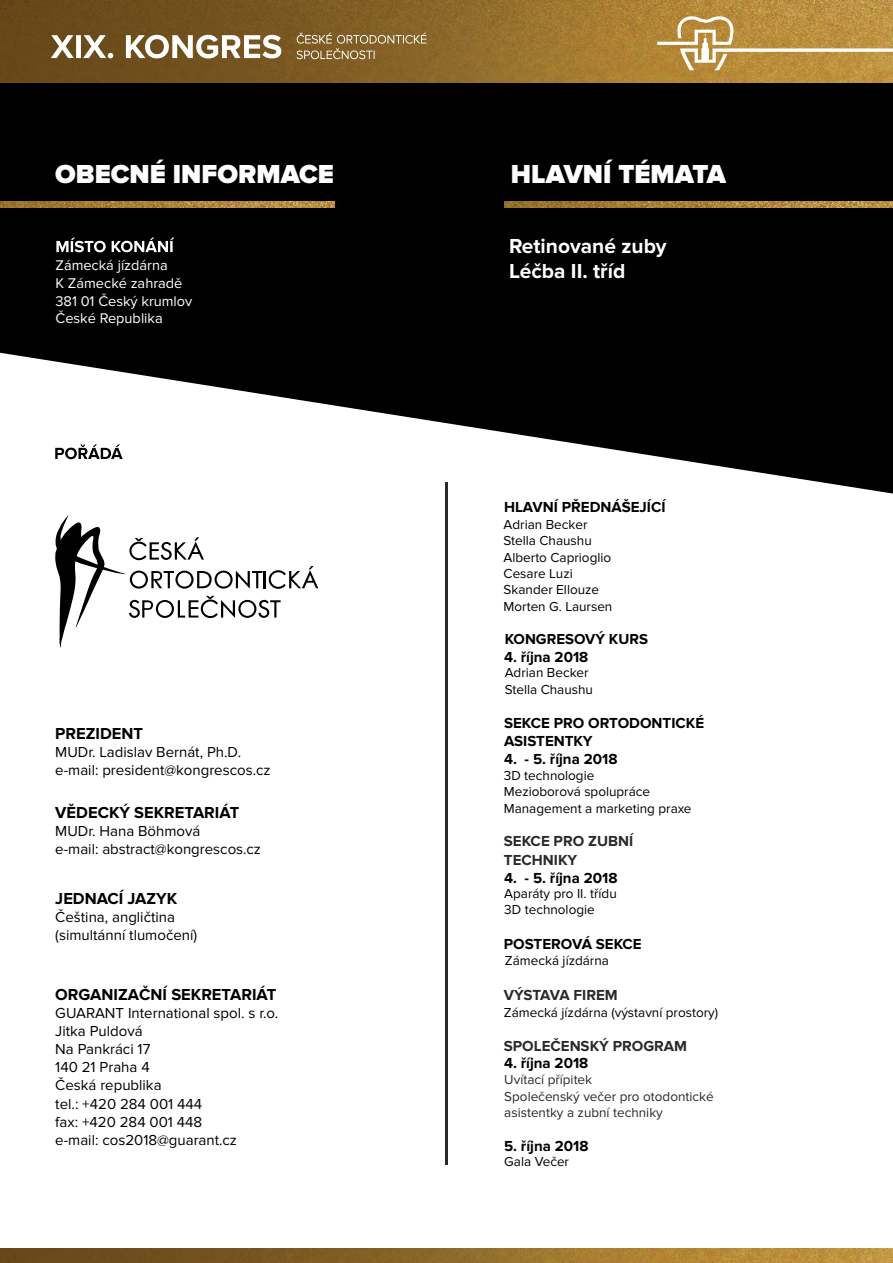
<style>
.page{position:relative;width:893px;height:1263px;background:#fff}
.page>*{position:absolute;margin:0;border:0;box-sizing:border-box;transform-origin:0 0}
.t1{font:700 27px "Proxima Nova";color:#fff}
.t2{font:700 21px/25.7px "Proxima Nova";color:#fff}
.t3{font:700 16.5px "Proxima Nova";color:#000}
.t4{font:700 15.15px "Proxima Nova";color:#000}
.t5{font:15px/18.1px "Proxima Nova";color:#000}
.t6{font:700 15px/18.3px "Proxima Nova";color:#000}
.t7{font:700 15px/18.3px "Proxima Nova";color:#2b2929}
.t8{font:14.55px/17.7px "Proxima Nova";color:#fff}
.t9{font:13.5px/16.5px "Proxima Nova";color:#000}
.t10{font:13.5px/16.5px "Proxima Nova";color:#2b2929}
</style>
<div class="page">
<svg style="left:0;top:83px;width:893px;height:411px;fill:#000"></svg>
<img style="left:0;top:1249px;width:893px;height:14px">
<img style="left:0;top:0;width:893px;height:83px">
<svg style="left:51px;top:35px;width:230px;height:23px"></svg>
<svg style="left:297px;top:33px;width:129px;height:26px;background:#957847"></svg>
<svg style="left:657px;top:13px;width:236px;height:57px;background:#c29b54"></svg>
<img style="left:0;top:202px;width:334px;height:5px">
<img style="left:504px;top:202px;width:389px;height:5px">
<hr style="left:445px;top:482px;width:3px;height:682px;background:#2b2929">
<svg style="left:55px;top:515px;width:263px;height:133px"></svg>
<svg style="left:56px;top:238px;width:119px;height:14px"></svg>
<svg style="left:55px;top:444px;width:68px;height:15px"></svg>
<h1 class="t1" style="left:55px;top:162px;width:280px">OBECNÉ INFORMACE</h1>
<h1 class="t1" style="left:511px;top:162px;width:217px">HLAVNÍ TÉMATA</h1>
<p class="t8" style="left:55px;top:257px;width:138px">Zámecká jízdárna<br>K Zámecké zahradě<br>381 01 Český krumlov<br>České Republika</p>
<p class="t3" style="left:55px;top:726px;width:89px">PREZIDENT</p>
<p class="t5" style="left:55px;top:744px;width:217px">MUDr. Ladislav Bernát, Ph.D. e-mail: president@kongrescos.cz</p>
<p class="t3" style="left:55px;top:804px;width:185px">VĚDECKÝ SEKRETARIÁT</p>
<p class="t5" style="left:55px;top:822px;width:207px">MUDr. Hana Böhmová<br>e-mail: abstract@kongrescos.cz</p>
<p class="t3" style="left:55px;top:891px;width:123px">JEDNACÍ JAZYK</p>
<p class="t5" style="left:55px;top:909px;width:143px">Čeština, angličtina (simultánní tlumočení)</p>
<p class="t3" style="left:55px;top:987px;width:223px">ORGANIZAČNÍ SEKRETARIÁT</p>
<p class="t5" style="left:55px;top:1004px;width:224px">GUARANT International spol. s r.o.<br>Jitka Puldová<br>Na Pankráci 17<br>140 21 Praha 4<br>Česká republika<br>tel.: +420 284 001 444<br>fax: +420 284 001 448<br>e-mail: cos2018@guarant.cz</p>
<h2 class="t2" style="left:509px;top:234px;width:159px">Retinované zuby<br>Léčba II. tříd</h2>
<p class="t6" style="left:504px;top:498px;width:163px">HLAVNÍ PŘEDNÁŠEJÍCÍ</p>
<p class="t9" style="left:504px;top:516px;width:110px">Adrian Becker<br>Stella Chaushu<br>Alberto Caprioglio<br>Cesare Luzi<br>Skander Ellouze<br>Morten G. Laursen</p>
<p class="t6" style="left:505px;top:631px;width:145px">KONGRESOVÝ KURS</p>
<p class="t4" style="left:504px;top:649px;width:86px">4. října 2018</p>
<p class="t9" style="left:505px;top:665px;width:90px">Adrian Becker<br>Stella Chaushu</p>
<p class="t6" style="left:504px;top:714px;width:202px">SEKCE PRO ORTODONTICKÉ<br>ASISTENTKY</p>
<p class="t4" style="left:504px;top:752px;width:115px">4. - 5. října 2018</p>
<p class="t9" style="left:504px;top:767px;width:189px">3D technologie<br>Mezioborová spolupráce<br>Management a marketing praxe</p>
<p class="t7" style="left:504px;top:833px;width:131px">SEKCE PRO ZUBNÍ<br>TECHNIKY</p>
<p class="t4" style="left:504px;top:871px;width:115px">4. - 5. října 2018</p>
<p class="t9" style="left:504px;top:886px;width:114px">Aparáty pro II. třídu<br>3D technologie</p>
<p class="t6" style="left:504px;top:935px;width:139px">POSTEROVÁ SEKCE</p>
<p class="t9" style="left:505px;top:953px;width:106px">Zámecká jízdárna</p>
<p class="t9" style="left:504px;top:1005px;width:216px">Zámecká jízdárna (výstavní prostory)</p>
<p class="t7" style="left:504px;top:986px;width:115px">VÝSTAVA FIREM</p>
<p class="t7" style="left:504px;top:1037px;width:185px">SPOLEČENSKÝ PROGRAM</p>
<p class="t4" style="left:504px;top:1055px;width:86px">4. října 2018</p>
<p class="t10" style="left:504px;top:1072px;width:211px">Uvítací přípitek<br>Společenský večer pro otodontické asistentky a zubní techniky</p>
<p class="t4" style="left:504px;top:1139px;width:86px">5. října 2018</p>
<p class="t9" style="left:504px;top:1154px;width:66px">Gala Večer</p>
</div>
